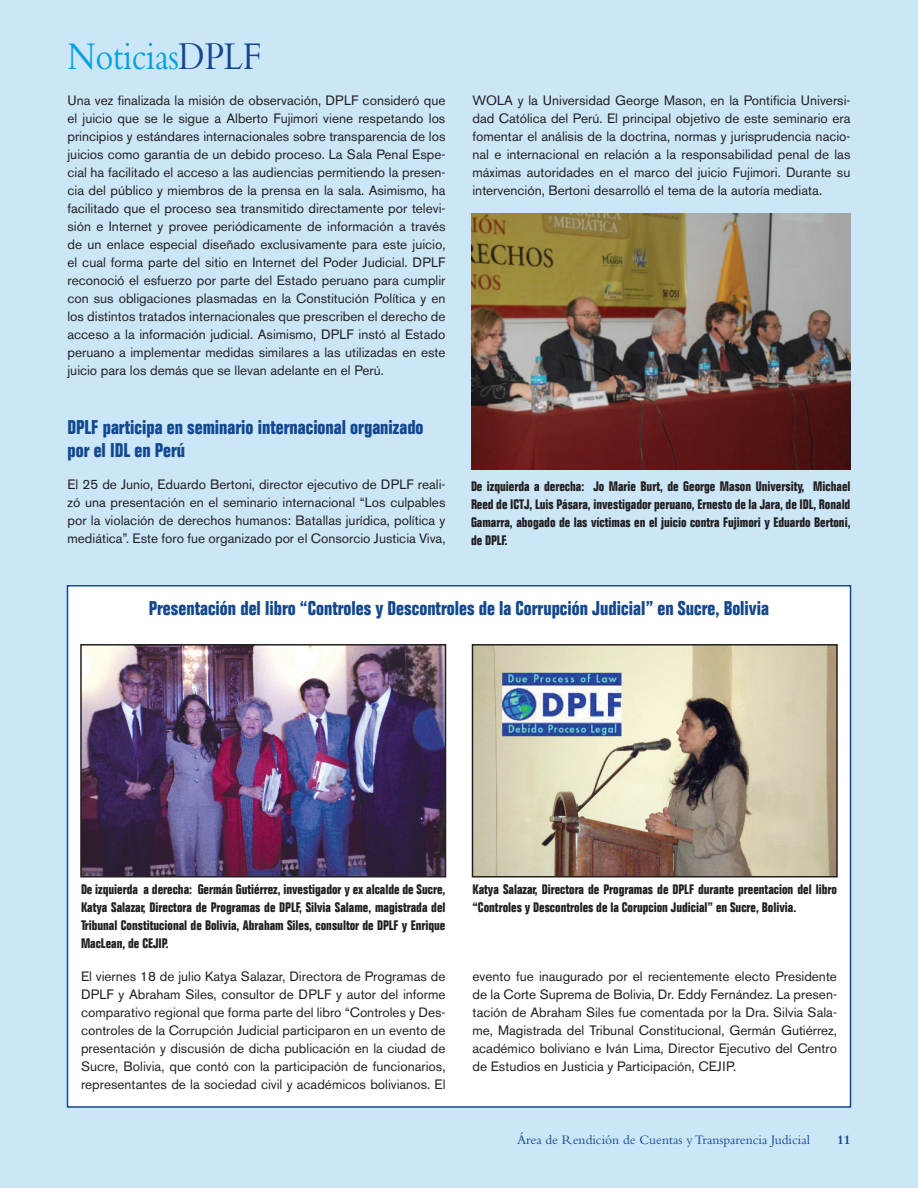
<style>
.page{position:relative;width:918px;height:1188px;background:#cbe6f7}
.page>*{position:absolute;margin:0;border:0;box-sizing:border-box;transform-origin:0 0}
.t1{font:40.95px "Bembo";letter-spacing:-.01em;color:#00a1e0;scale:.85 1}
.t2{font:700 condensed 19.5px/23.4px "Folio";color:#13488e}
.t3{font:13.5px/18px "Akzidenz Grotesk BE";color:#231f20;text-align:justify}
.t4{font:700 condensed 13.5px/18px "Folio";color:#231f20;text-align:justify}
.t5{font:13.5px "Bembo";color:#13488e}
.t6{font:700 13.5px "Bembo";color:#13488e}
.s1{color:#13488e}
</style>
<div class="page">
<img style="left:471px;top:213px;width:379px;height:257px">
<div style="left:68px;top:586px;width:782px;height:521px;background:#fff"></div>
<img style="left:83px;top:647px;width:360px;height:227px">
<div style="left:80px;top:644px;width:366px;height:233px;border:2px solid #231f20"></div>
<img style="left:475px;top:647px;width:360px;height:227px">
<div style="left:472px;top:644px;width:366px;height:233px;border:2px solid #231f20"></div>
<h1 class="t1" style="left:68px;top:32px;width:230px">Noticias<span class="s1">DPLF</span></h1>
<p class="t3" style="left:67px;top:91px;width:380px">Una vez finalizada la misión de observación, DPLF consideró que el juicio que se le sigue a Alberto Fujimori viene respetando los principios y estándares internacionales sobre transparencia de los juicios como garantía de un debido proceso. La Sala Penal Espe&shy;cial ha facilitado el acceso a las audiencias permitiendo la presen&shy;cia del público y miembros de la prensa en la sala. Asimismo, ha facilitado que el proceso sea transmitido directamente por televi&shy;sión e Internet y provee periódicamente de información a través de un enlace especial diseñado exclusivamente para este juicio, el cual forma parte del sitio en Internet del Poder Judicial. DPLF reconoció el esfuerzo por parte del Estado peruano para cumplir con sus obligaciones plasmadas en la Constitución Política y en los distintos tratados internacionales que prescriben el derecho de acceso a la información judicial. Asimismo, DPLF instó al Estado peruano a implementar medidas similares a las utilizadas en este juicio para los demás que se llevan adelante en el Perú.</p>
<h2 class="t2" style="left:68px;top:416px;width:358px">DPLF participa en seminario internacional organizado por el IDL en Perú</h2>
<p class="t3" style="left:67px;top:475px;width:380px">El 25 de Junio, Eduardo Bertoni, director ejecutivo de DPLF reali&shy;zó una presentación en el seminario internacional “Los culpables por la violación de derechos humanos: Batallas jurídica, política y mediática”. Este foro fue organizado por el Consorcio Justicia Viva,</p>
<p class="t3" style="left:472px;top:91px;width:380px">WOLA y la Universidad George Mason, en la Pontificia Universi&shy;dad Católica del Perú. El principal objetivo de este seminario era fomentar el análisis de la doctrina, normas y jurisprudencia nacio&shy;nal e internacional en relación a la responsabilidad penal de las máximas autoridades en el marco del juicio Fujimori. Durante su intervención, Bertoni desarrolló el tema de la autoría mediata.</p>
<p class="t4" style="left:471px;top:477px;width:381px">De izquierda a derecha: Jo Marie Burt, de George Mason University, Michael Reed de ICTJ, Luis Pásara, investigador peruano, Ernesto de la Jara, de IDL, Ronald Gamarra, abogado de las víctimas en el juicio contra Fujimori y Eduardo Bertoni, de DPLF.</p>
<h2 class="t2" style="left:149px;top:597px;width:622px">Presentación del libro “Controles y Descontroles de la Corrupción Judicial” en Sucre, Bolivia</h2>
<p class="t4" style="left:472px;top:880px;width:366px">Katya Salazar, Directora de Programas de DPLF durante preentacion del libro “Controles y Descontroles de la Corupcion Judicial” en Sucre, Bolivia.</p>
<p class="t4" style="left:81px;top:880px;width:366px">De izquierda a derecha: Germán Gutiérrez, investigador y ex alcalde de Sucre, Katya Salazar, Directora de Programas de DPLF, Silvia Salame, magistrada del Tribunal Constitucional de Bolivia, Abraham Siles, consultor de DPLF y Enrique MacLean, de CEJIP.</p>
<p class="t3" style="left:81px;top:967px;width:366px">El viernes 18 de julio Katya Salazar, Directora de Programas de DPLF y Abraham Siles, consultor de DPLF y autor del informe comparativo regional que forma parte del libro “Controles y Des&shy;controles de la Corrupción Judicial participaron en un evento de presentación y discusión de dicha publicación en la ciudad de Sucre, Bolivia, que contó con la participación de funcionarios, representantes de la sociedad civil y académicos bolivianos. El</p>
<p class="t3" style="left:472px;top:967px;width:366px">evento fue inaugurado por el recientemente electo Presidente de la Corte Suprema de Bolivia, Dr. Eddy Fernández. La presen&shy;tación de Abraham Siles fue comentada por la Dra. Silvia Sala&shy;me, Magistrada del Tribunal Constitucional, Germán Gutiérrez, académico boliviano e Iván Lima, Director Ejecutivo del Centro de Estudios en Justicia y Participación, CEJIP.</p>
<p class="t5" style="left:517px;top:1132px;width:294px">Área de Rendición de Cuentas y Transparencia Judicial</p>
<p class="t6" style="left:837px;top:1133px;width:15px">11</p>
</div>
